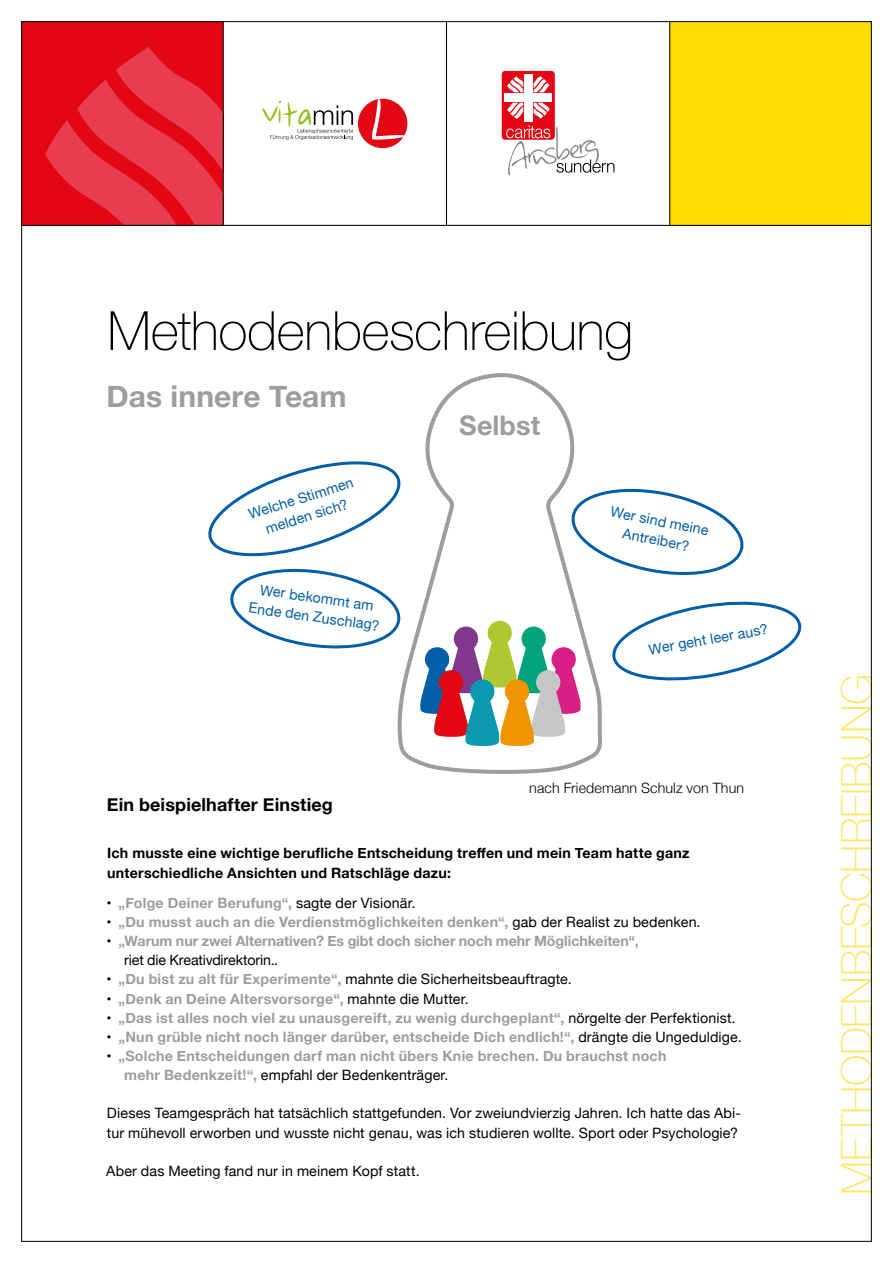
<style>
.page{position:relative;width:893px;height:1263px;background:#fff}
.page>*{position:absolute;margin:0;border:0;box-sizing:border-box;transform-origin:0 0}
.t1{font:100 54px "Helvetica Neue";letter-spacing:-.01em;color:#000}
.t2{font:100 42px "Helvetica Neue";color:#ffe664}
.t3{font:700 30px "Helvetica Neue";letter-spacing:.005em;color:#9d9d9c}
.t4{font:700 27px "Helvetica Neue";letter-spacing:.005em;color:#9d9d9c}
.t5{font:700 18px "Helvetica Neue";letter-spacing:.005em;color:#000}
.t6{font:700 14.25px/19.2px "Helvetica Neue";letter-spacing:.015em;color:#9d9d9c}
.t7{font:14.25px/19.2px "Helvetica Neue";letter-spacing:.01em;color:#000}
.t8{font:700 14.25px/19.2px "Helvetica Neue";letter-spacing:.015em;color:#000}
.t9{font:700 14.25px/19.2px "Helvetica Neue";letter-spacing:-.005em;color:#9d9d9c}
.t10{font:14.25px/19.2px "Helvetica Neue";color:#015ea7;text-align:center}
.t11{font:300 14.25px "Helvetica Neue";letter-spacing:.01em;color:#000}
.s1{font-weight:400;color:#000}
.s2{font-weight:700;color:#9d9d9c}
</style>
<div class="page">
<div style="left:21px;top:21px;width:202px;height:204px;background:#e30613"></div>
<svg style="left:45px;top:47px;width:178px;height:178px"></svg>
<div style="left:670px;top:21px;width:202px;height:204px;background:#fd0"></div>
<div style="left:502px;top:71px;width:53px;height:69px;background:#e30613;border-radius:4px"></div>
<div style="left:524px;top:74px;width:9px;height:47px;background:#fff"></div>
<div style="left:505px;top:93px;width:47px;height:9px;background:#fff"></div>
<svg style="left:507px;top:76px;width:16px;height:16px"></svg>
<svg style="left:534px;top:76px;width:15px;height:16px"></svg>
<svg style="left:507px;top:103px;width:16px;height:16px"></svg>
<svg style="left:534px;top:103px;width:16px;height:16px"></svg>
<svg style="left:506px;top:125px;width:108px;height:51px"></svg>
<svg style="left:262px;top:101px;width:91px;height:39px"></svg>
<div style="left:358px;top:99px;width:49px;height:49px;background:#e30613;border-radius:50%"></div>
<svg style="left:372px;top:98px;width:33px;height:42px"></svg>
<svg style="left:208px;top:461px;width:186px;height:188px"></svg>
<svg style="left:604px;top:488px;width:140px;height:87px"></svg>
<svg style="left:612px;top:601px;width:190px;height:80px"></svg>
<svg style="left:394px;top:373px;width:210px;height:401px"></svg>
<svg style="left:420px;top:621px;width:161px;height:125px"></svg>
<hr style="left:21px;top:225px;width:851px;height:1px;background:#000">
<hr style="left:669px;top:21px;width:1px;height:204px;background:#000">
<hr style="left:446px;top:21px;width:1px;height:204px;background:#000">
<hr style="left:223px;top:21px;width:1px;height:204px;background:#000">
<h1 class="t1" style="left:107px;top:290px;width:527px">Methodenbeschreibung</h1>
<h3 class="t3" style="left:107px;top:373px;width:242px">Das innere Team</h3>
<p class="t10" style="left:246px;top:506px;width:110px;rotate:-17deg">Welche Stimmen melden sich?</p>
<p class="t10" style="left:253px;top:580px;width:133px;rotate:8deg">Wer bekommt am<br>Ende den Zuschlag?</p>
<h3 class="t4" style="left:459px;top:404px;width:83px">Selbst</h3>
<p class="t10" style="left:612px;top:503px;width:101px;rotate:11deg">Wer sind meine<br>Antreiber?</p>
<p class="t10" style="left:648px;top:641px;width:122px;rotate:-10deg">Wer geht leer aus?</p>
<p class="t11" style="left:529px;top:776px;width:216px">nach Friedemann Schulz von Thun</p>
<p class="t5" style="left:107px;top:790px;width:228px">Ein beispielhafter Einstieg</p>
<p class="t8" style="left:107px;top:844px;width:584px">Ich musste eine wichtige berufliche Entscheidung treffen und mein Team hatte ganz unterschiedliche Ansichten und Ratschläge dazu:</p>
<p class="t6" style="left:106px;top:893px;width:311px"><span class="s1">•</span> „Folge Deiner Berufung“, <span class="s1">sagte der Visionär.</span></p>
<p class="t6" style="left:106px;top:913px;width:596px"><span class="s1">•</span> „Du musst auch an die Verdienstmöglichkeiten denken“, <span class="s1">gab der Realist zu bedenken.</span></p>
<p class="t9" style="left:124px;top:932px;width:516px;text-indent:-18px"><span class="s1">•</span> „Warum nur zwei Alternativen? Es gibt doch sicher noch mehr Möglichkeiten“, <span class="s1">riet die Kreativdirektorin..</span></p>
<p class="t7" style="left:106px;top:971px;width:467px">• <span class="s2">„Du bist zu alt für Experimente“,</span> mahnte die Sicherheitsbeauftragte.</p>
<p class="t6" style="left:106px;top:989px;width:364px"><span class="s1">•</span> „Denk an Deine Altersvorsorge“, <span class="s1">mahnte die Mutter.</span></p>
<p class="t6" style="left:106px;top:1008px;width:631px"><span class="s1">•</span> „Das ist alles noch viel zu unausgereift, zu wenig durchgeplant“, <span class="s1">nörgelte der Perfektionist.</span></p>
<p class="t6" style="left:106px;top:1027px;width:637px"><span class="s1">•</span> „Nun grüble nicht noch länger darüber, entscheide Dich endlich!“, <span class="s1">drängte die Ungeduldige.</span></p>
<p class="t6" style="left:124px;top:1047px;width:544px;text-indent:-18px"><span class="s1">•</span> „Solche Entscheidungen darf man nicht übers Knie brechen. Du brauchst noch mehr Bedenkzeit!“, <span class="s1">-empfahl der Bedenkenträger.</span></p>
<p class="t7" style="left:107px;top:1104px;width:636px">Dieses Teamgespräch hat tatsächlich stattgefunden. Vor zweiundvierzig Jahren. Ich hatte das Abi&shy;tur mühevoll erworben und wusste nicht genau, was ich studieren wollte. Sport oder Psychologie?</p>
<p class="t7" style="left:106px;top:1162px;width:315px">Aber das Meeting fand nur in meinem Kopf statt.</p>
<h2 class="t2" style="left:825px;top:1195px;width:522px;rotate:-90deg">METHODENBESCHREIBUNG</h2>
</div>
